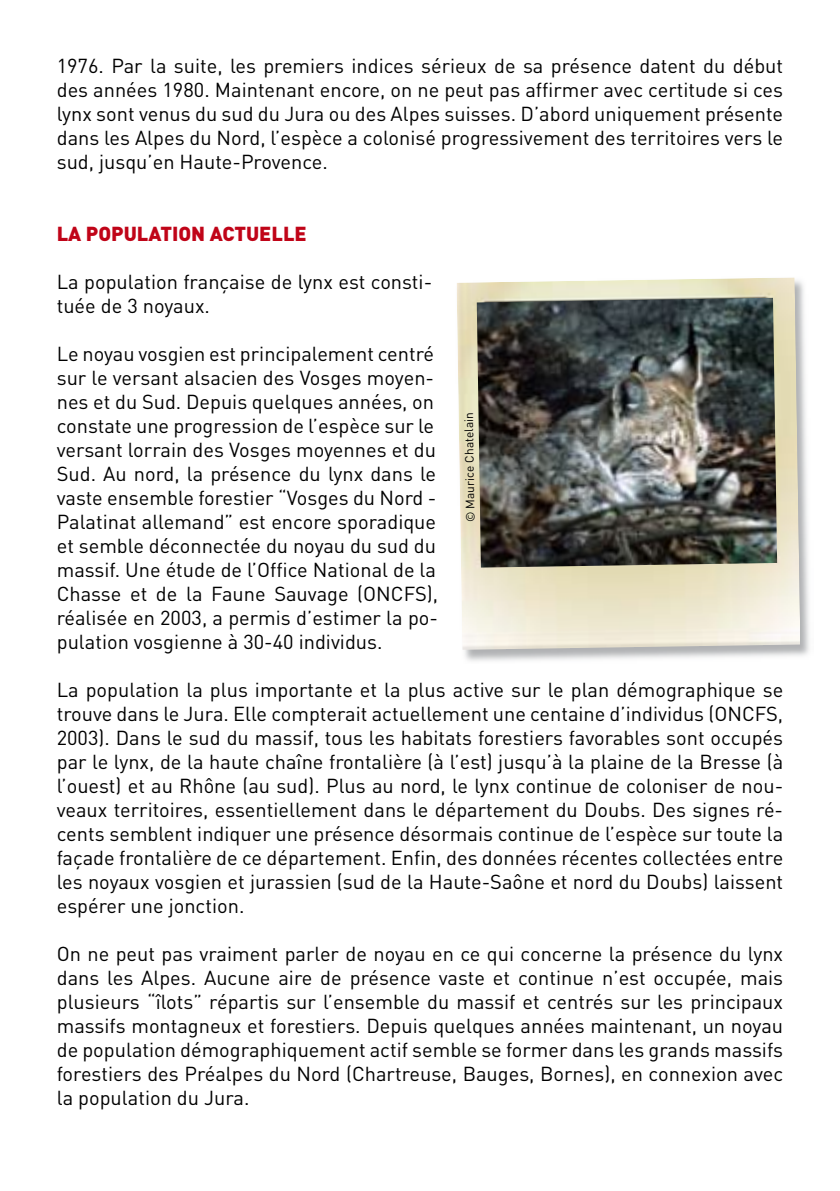
<style>
.page{position:relative;width:840px;height:1191px;background:#fff}
.page>*{position:absolute;margin:0;border:0;box-sizing:border-box;transform-origin:0 0}
.t1{font:20px/24px "DIN";color:#000;text-align:justify}
.t2{font:900 20px "DIN";color:#c00418}
.t3{font:12px "DIN";color:#000}
</style>
<div class="page">
<img style="left:465px;top:281px;width:344px;height:380px">
<img style="left:457px;top:277px;width:342px;height:373px">
<img style="left:476px;top:298px;width:300px;height:269px">
<p class="t1" style="left:57px;top:53px;width:727px">1976. Par la suite, les premiers indices sérieux de sa présence datent du début des années 1980. Maintenant encore, on ne peut pas affirmer avec certitude si ces lynx sont venus du sud du Jura ou des Alpes suisses. D’abord uniquement présente dans les Alpes du Nord, l’espèce a colonisé progressivement des territoires vers le sud, jusqu’en Haute-Provence.</p>
<p class="t2" style="left:57px;top:221px;width:251px">LA POPULATION ACTUELLE</p>
<p class="t1" style="left:57px;top:269px;width:377px">La population française de lynx est consti&shy;tuée de 3 noyaux.</p>
<p class="t1" style="left:57px;top:341px;width:382px;text-align:left">Le noyau vosgien est principalement centré sur le versant alsacien des Vosges moyen&shy;nes et du Sud. Depuis quelques années, on constate une progression de l’espèce sur le versant lorrain des Vosges moyennes et du Sud. Au nord, la présence du lynx dans le vaste ensemble forestier “Vosges du Nord - Palatinat allemand” est encore sporadique et semble déconnectée du noyau du sud du massif. Une étude de l’Office National de la Chasse et de la Faune Sauvage (ONCFS), réalisée en 2003, a permis d’estimer la po&shy;pulation vosgienne à 30-40 individus.</p>
<p class="t1" style="left:57px;top:677px;width:727px">La population la plus importante et la plus active sur le plan démographique se trouve dans le Jura. Elle compterait actuellement une centaine d’individus (ONCFS, 2003). Dans le sud du massif, tous les habitats forestiers favorables sont occupés par le lynx, de la haute chaîne frontalière (à l’est) jusqu’à la plaine de la Bresse (à l’ouest) et au Rhône (au sud). Plus au nord, le lynx continue de coloniser de nou&shy;veaux territoires, essentiellement dans le département du Doubs. Des signes ré&shy;cents semblent indiquer une présence désormais continue de l’espèce sur toute la façade frontalière de ce département. Enfin, des données récentes collectées entre les noyaux vosgien et jurassien (sud de la Haute-Saône et nord du Doubs) laissent espérer une jonction.</p>
<p class="t1" style="left:57px;top:941px;width:727px">On ne peut pas vraiment parler de noyau en ce qui concerne la présence du lynx dans les Alpes. Aucune aire de présence vaste et continue n’est occupée, mais plusieurs “îlots” répartis sur l’ensemble du massif et centrés sur les principaux massifs montagneux et forestiers. Depuis quelques années maintenant, un noyau de population démographiquement actif semble se former dans les grands massifs forestiers des Préalpes du Nord (Chartreuse, Bauges, Bornes), en connexion avec la population du Jura.</p>
<p class="t3" style="left:462px;top:522px;width:112px;rotate:-91deg">© Maurice Chatelain</p>
</div>
